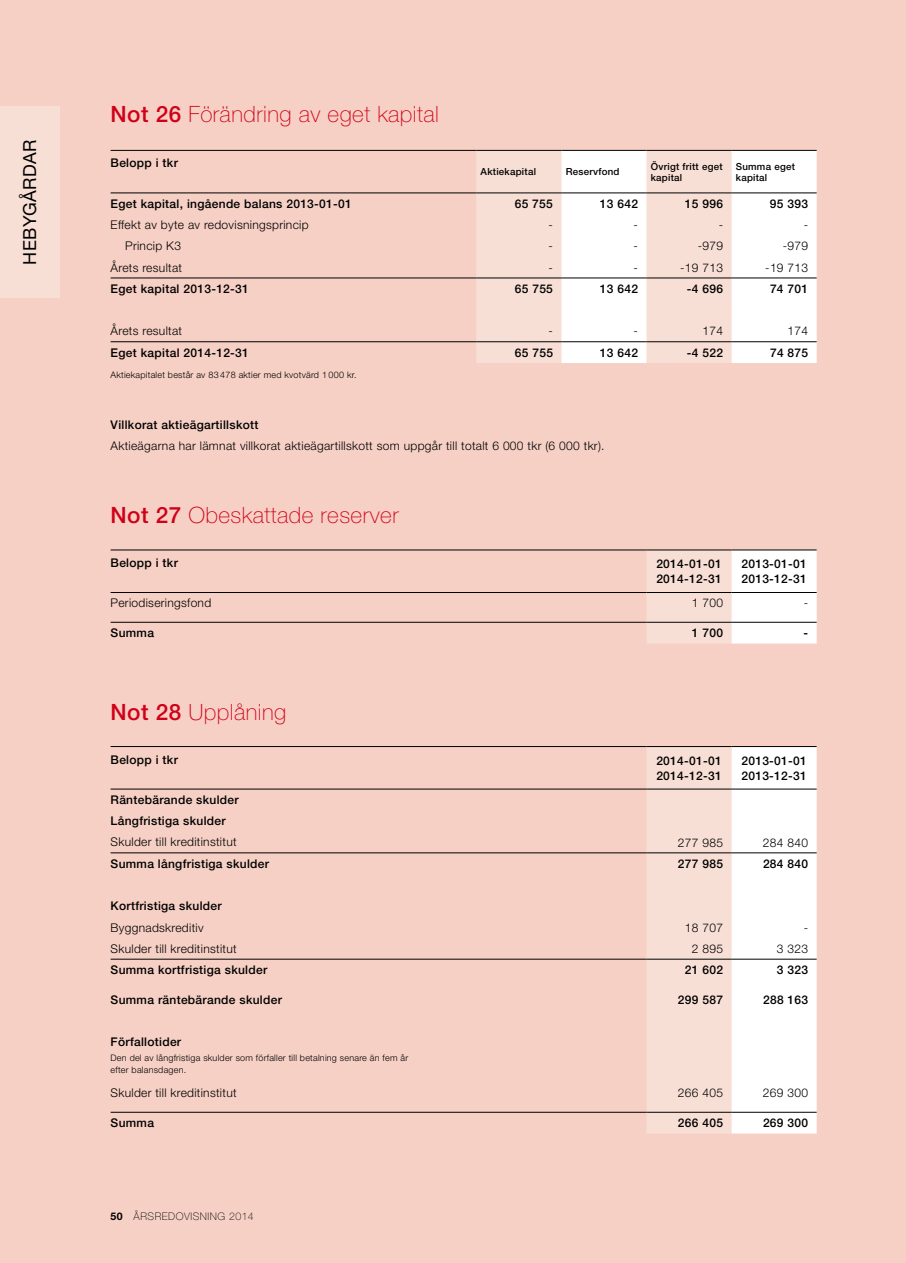
<style>
.page{position:relative;width:906px;height:1263px;background:#f6d0c5}
.page>*{position:absolute;margin:0;border:0;box-sizing:border-box;transform-origin:0 0}
.t1{font:100 22.5px "Helvetica Neue LT Std";letter-spacing:.02em;color:#d10019}
.t2{font:18px "Helvetica Neue LT Std";letter-spacing:.025em;color:#000}
.t3{font:500 12px/15px "Helvetica Neue LT Std";letter-spacing:.025em;color:#000}
.t4{font:300 12px "Helvetica Neue LT Std";letter-spacing:.025em;color:#000}
.t5{font:100 10.5px "Helvetica Neue LT Std";letter-spacing:.05em;color:#000}
.t6{font:500 9.75px/11.2px "Helvetica Neue LT Std";letter-spacing:.025em;color:#000}
.t7{font:300 9px/12px "Helvetica Neue LT Std";letter-spacing:.025em;color:#000}
.s1{font-weight:500}
.s2{font-weight:700}
</style>
<div class="page">
<div style="left:476px;top:151px;width:85px;height:212px;background:#f8dfd6"></div>
<svg style="left:561px;top:151px;width:255px;height:212px;background:#faf2ef"></svg>
<hr style="left:476px;top:150px;width:85px;height:1px;background:#000">
<hr style="left:561px;top:150px;width:85px;height:1px;background:#000">
<hr style="left:646px;top:150px;width:85px;height:1px;background:#000">
<hr style="left:731px;top:150px;width:85px;height:1px;background:#000">
<hr style="left:111px;top:150px;width:365px;height:1px;background:#000">
<hr style="left:111px;top:278px;width:365px;height:1px;background:#000">
<hr style="left:476px;top:278px;width:85px;height:1px;background:#000">
<hr style="left:561px;top:278px;width:85px;height:1px;background:#000">
<hr style="left:646px;top:278px;width:85px;height:1px;background:#000">
<hr style="left:731px;top:278px;width:85px;height:1px;background:#000">
<hr style="left:111px;top:193px;width:365px;height:1px;background:#000">
<hr style="left:476px;top:193px;width:85px;height:1px;background:#000">
<hr style="left:561px;top:193px;width:85px;height:1px;background:#000">
<hr style="left:646px;top:193px;width:85px;height:1px;background:#000">
<hr style="left:731px;top:193px;width:85px;height:1px;background:#000">
<hr style="left:111px;top:341px;width:365px;height:1px;background:#000">
<hr style="left:476px;top:341px;width:85px;height:1px;background:#000">
<hr style="left:561px;top:341px;width:85px;height:1px;background:#000">
<hr style="left:646px;top:341px;width:85px;height:1px;background:#000">
<hr style="left:731px;top:341px;width:85px;height:1px;background:#000">
<svg style="left:646px;top:747px;width:170px;height:386px;background:#faede9"></svg>
<hr style="left:646px;top:746px;width:85px;height:1px;background:#000">
<hr style="left:731px;top:746px;width:85px;height:1px;background:#000">
<hr style="left:646px;top:789px;width:85px;height:1px;background:#000">
<hr style="left:731px;top:789px;width:85px;height:1px;background:#000">
<hr style="left:111px;top:959px;width:535px;height:1px;background:#000">
<hr style="left:646px;top:959px;width:85px;height:1px;background:#000">
<hr style="left:731px;top:959px;width:85px;height:1px;background:#000">
<hr style="left:111px;top:789px;width:535px;height:1px;background:#000">
<hr style="left:111px;top:852px;width:535px;height:1px;background:#000">
<hr style="left:646px;top:852px;width:85px;height:1px;background:#000">
<hr style="left:731px;top:852px;width:85px;height:1px;background:#000">
<hr style="left:111px;top:1112px;width:535px;height:1px;background:#000">
<hr style="left:646px;top:1112px;width:85px;height:1px;background:#000">
<hr style="left:731px;top:1112px;width:85px;height:1px;background:#000">
<hr style="left:111px;top:746px;width:535px;height:1px;background:#000">
<svg style="left:646px;top:551px;width:170px;height:92px;background:#faeee9"></svg>
<hr style="left:646px;top:550px;width:85px;height:1px;background:#000">
<hr style="left:731px;top:550px;width:85px;height:1px;background:#000">
<hr style="left:646px;top:592px;width:85px;height:1px;background:#000">
<hr style="left:731px;top:592px;width:85px;height:1px;background:#000">
<hr style="left:111px;top:550px;width:535px;height:1px;background:#000">
<hr style="left:111px;top:622px;width:535px;height:1px;background:#000">
<hr style="left:646px;top:622px;width:85px;height:1px;background:#000">
<hr style="left:731px;top:622px;width:85px;height:1px;background:#000">
<hr style="left:111px;top:592px;width:535px;height:1px;background:#000">
<div style="left:0;top:106px;width:60px;height:192px;background:#f8dfd6"></div>
<h2 class="t2" style="left:19px;top:264px;width:120px;rotate:-90deg">Hebygår dar</h2>
<h1 class="t1" style="left:111px;top:102px;width:330px"><span class="s1">Not 26</span> Förändring av eget kapital</h1>
<p class="t3" style="left:111px;top:156px;width:69px">Belopp i tkr</p>
<p class="t6" style="left:480px;top:166px;width:57px">Aktiekapital</p>
<p class="t6" style="left:566px;top:166px;width:55px">Reservfond</p>
<p class="t6" style="left:651px;top:160px;width:73px">Övrigt fritt eget kapital</p>
<p class="t6" style="left:736px;top:160px;width:61px">Summa eget kapital</p>
<p class="t3" style="left:111px;top:196px;width:243px">Eget kapital, ingående balans 2013-01-01</p>
<p class="t3" style="left:515px;top:196px;width:40px">65 755</p>
<p class="t3" style="left:600px;top:196px;width:40px">13 642</p>
<p class="t3" style="left:685px;top:196px;width:40px">15 996</p>
<p class="t3" style="left:770px;top:196px;width:40px">95 393</p>
<p class="t4" style="left:111px;top:217px;width:199px">Effekt av byte av redovisningsprincip</p>
<p class="t4" style="left:548px;top:217px;width:6px">-</p>
<p class="t4" style="left:633px;top:217px;width:6px">-</p>
<p class="t4" style="left:718px;top:217px;width:6px">-</p>
<p class="t4" style="left:803px;top:217px;width:6px">-</p>
<p class="t4" style="left:125px;top:239px;width:57px">Princip K3</p>
<p class="t4" style="left:548px;top:239px;width:6px">-</p>
<p class="t4" style="left:633px;top:239px;width:6px">-</p>
<p class="t4" style="left:698px;top:239px;width:27px">-979</p>
<p class="t4" style="left:783px;top:239px;width:27px">-979</p>
<p class="t4" style="left:111px;top:260px;width:73px">Årets resultat</p>
<p class="t4" style="left:548px;top:260px;width:6px">-</p>
<p class="t4" style="left:633px;top:260px;width:6px">-</p>
<p class="t4" style="left:680px;top:260px;width:44px">-19 713</p>
<p class="t4" style="left:765px;top:260px;width:44px">-19 713</p>
<p class="t3" style="left:111px;top:281px;width:140px">Eget kapital 2013-12-31</p>
<p class="t3" style="left:515px;top:281px;width:40px">65 755</p>
<p class="t3" style="left:600px;top:281px;width:40px">13 642</p>
<p class="t3" style="left:687px;top:281px;width:38px">-4 696</p>
<p class="t3" style="left:770px;top:281px;width:40px">74 701</p>
<p class="t4" style="left:111px;top:324px;width:73px">Årets resultat</p>
<p class="t4" style="left:548px;top:324px;width:6px">-</p>
<p class="t4" style="left:633px;top:324px;width:6px">-</p>
<p class="t4" style="left:702px;top:324px;width:22px">174</p>
<p class="t4" style="left:787px;top:324px;width:22px">174</p>
<p class="t3" style="left:111px;top:345px;width:140px">Eget kapital 2014-12-31</p>
<p class="t3" style="left:515px;top:345px;width:40px">65 755</p>
<p class="t3" style="left:600px;top:345px;width:40px">13 642</p>
<p class="t3" style="left:687px;top:345px;width:38px">-4 522</p>
<p class="t3" style="left:770px;top:345px;width:40px">74 875</p>
<p class="t7" style="left:111px;top:369px;width:247px">Aktiekapitalet består av 83 478 aktier med kvotvärd 1 000 kr.</p>
<p class="t3" style="left:111px;top:417px;width:149px">Villkorat aktieägartillskott</p>
<p class="t4" style="left:111px;top:439px;width:495px">Aktieägarna har lämnat villkorat aktieägartillskott som uppgår till totalt 6 000 tkr (6 000 tkr).</p>
<h1 class="t1" style="left:111px;top:502px;width:290px"><span class="s1">Not 27</span> Obeskattade reserver</h1>
<p class="t3" style="left:111px;top:555px;width:69px">Belopp i tkr</p>
<p class="t3" style="left:656px;top:556px;width:67px">2014-01-01<br>2014-12-31</p>
<p class="t3" style="left:741px;top:556px;width:67px">2013-01-01<br>2013-12-31</p>
<p class="t4" style="left:111px;top:596px;width:102px">Periodiseringsfond</p>
<p class="t4" style="left:692px;top:596px;width:33px">1 700</p>
<p class="t4" style="left:803px;top:596px;width:6px">-</p>
<p class="t3" style="left:111px;top:625px;width:45px">Summa</p>
<p class="t3" style="left:692px;top:625px;width:33px">1 700</p>
<p class="t3" style="left:803px;top:625px;width:6px">-</p>
<h1 class="t1" style="left:111px;top:699px;width:177px"><span class="s1">Not 28</span> Upplåning</h1>
<p class="t3" style="left:111px;top:752px;width:69px">Belopp i tkr</p>
<p class="t3" style="left:656px;top:753px;width:67px">2014-01-01<br>2014-12-31</p>
<p class="t3" style="left:741px;top:753px;width:67px">2013-01-01<br>2013-12-31</p>
<p class="t3" style="left:111px;top:789px;width:130px;line-height:21.3px">Räntebärande skulder<br>Långfristiga skulder</p>
<p class="t4" style="left:111px;top:835px;width:128px">Skulder till kreditinstitut</p>
<p class="t4" style="left:678px;top:835px;width:47px">277 985</p>
<p class="t4" style="left:763px;top:835px;width:47px">284 840</p>
<p class="t3" style="left:111px;top:856px;width:160px">Summa långfristiga skulder</p>
<p class="t3" style="left:678px;top:856px;width:47px">277 985</p>
<p class="t3" style="left:763px;top:856px;width:47px">284 840</p>
<p class="t3" style="left:111px;top:898px;width:113px">Kortfristiga skulder</p>
<p class="t4" style="left:111px;top:920px;width:94px">Byggnadskreditiv</p>
<p class="t4" style="left:685px;top:920px;width:40px">18 707</p>
<p class="t4" style="left:803px;top:920px;width:6px">-</p>
<p class="t4" style="left:111px;top:941px;width:128px">Skulder till kreditinstitut</p>
<p class="t4" style="left:692px;top:941px;width:33px">2 895</p>
<p class="t4" style="left:777px;top:941px;width:33px">3 323</p>
<p class="t3" style="left:111px;top:962px;width:158px">Summa kortfristiga skulder</p>
<p class="t3" style="left:685px;top:962px;width:40px">21 602</p>
<p class="t3" style="left:777px;top:962px;width:33px">3 323</p>
<p class="t3" style="left:111px;top:992px;width:173px">Summa räntebärande skulder</p>
<p class="t3" style="left:678px;top:992px;width:47px">299 587</p>
<p class="t3" style="left:763px;top:992px;width:47px">288 163</p>
<p class="t3" style="left:111px;top:1034px;width:72px">Förfallotider</p>
<p class="t7" style="left:111px;top:1051px;width:299px">Den del av långfristiga skulder som förfaller till betalning senare än fem år efter balansdagen.</p>
<p class="t4" style="left:111px;top:1086px;width:128px">Skulder till kreditinstitut</p>
<p class="t4" style="left:678px;top:1086px;width:47px">266 405</p>
<p class="t4" style="left:763px;top:1086px;width:47px">269 300</p>
<p class="t3" style="left:111px;top:1115px;width:45px">Summa</p>
<p class="t3" style="left:678px;top:1115px;width:47px">266 405</p>
<p class="t3" style="left:763px;top:1115px;width:47px">269 300</p>
<p class="t5" style="left:111px;top:1210px;width:145px"><span class="s2">50</span> Årsredovisning 2014</p>
</div>
